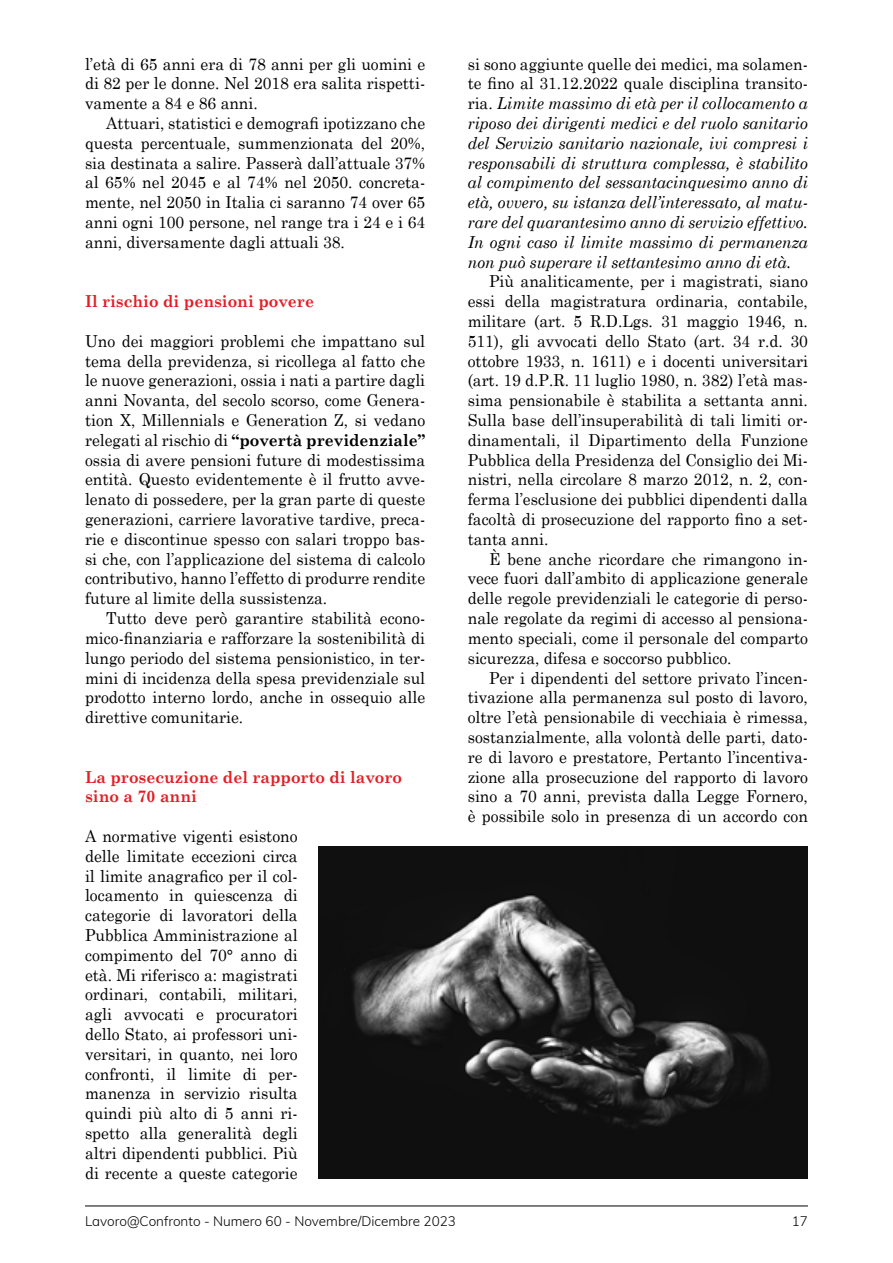
<style>
.page{position:relative;width:893px;height:1263px;background:#fff}
.page>*{position:absolute;margin:0;border:0;box-sizing:border-box;transform-origin:0 0}
.t1{font:16.5px/19.8px "Century Schoolbook";color:#000;text-align:justify;scale:.95 1}
.t2{font:italic 16.5px/19.8px "Century Schoolbook";color:#000;text-align:justify;scale:.95 1}
.t3{font:700 16.5px/19.8px "Century Schoolbook";color:#e21f26;scale:.95 1}
.t4{font:300 13.5px "Muli";color:#000}
.s1{font-weight:700}
.s2{font-style:normal}
</style>
<div class="page">
<hr style="left:85px;top:1205px;width:723px;height:1px;background:#000">
<img style="left:319px;top:847px;width:489px;height:331px">
<p class="t1" style="left:85px;top:53px;width:360px">l’età di 65 anni era di 78 anni per gli uomini e di 82 per le donne. Nel 2018 era salita rispetti&shy;vamente a 84 e 86 anni.</p>
<p class="t1" style="left:85px;top:113px;width:360px;text-indent:21px">Attuari, statistici e demografi ipotizzano che questa percentuale, summenzionata del 20%, sia destinata a salire. Passerà dall’attuale 37% al 65% nel 2045 e al 74% nel 2050. concreta&shy;mente, nel 2050 in Italia ci saranno 74 over 65 anni ogni 100 persone, nel range tra i 24 e i 64 anni, diversamente dagli attuali 38.</p>
<p class="t3" style="left:85px;top:291px;width:243px">Il rischio di pensioni povere</p>
<p class="t1" style="left:85px;top:331px;width:360px">Uno dei maggiori problemi che impattano sul tema della previdenza, si ricollega al fatto che le nuove generazioni, ossia i nati a partire dagli anni Novanta, del secolo scorso, come Genera&shy;tion X, Millennials e Generation Z, si vedano relegati al rischio di <span class="s1">“povertà previdenziale” </span>ossia di avere pensioni future di modestissima entità. Questo evidentemente è il frutto avve&shy;lenato di possedere, per la gran parte di queste generazioni, carriere lavorative tardive, preca&shy;rie e discontinue spesso con salari troppo bas&shy;si che, con l’applicazione del sistema di calcolo contributivo, hanno l’effetto di produrre rendite future al limite della sussistenza.</p>
<p class="t1" style="left:85px;top:608px;width:360px;text-indent:21px">Tutto deve però garantire stabilità econo&shy;mico-finanziaria e rafforzare la sostenibilità di lungo periodo del sistema pensionistico, in ter&shy;mini di incidenza della spesa previdenziale sul prodotto interno lordo, anche in ossequio alle direttive comunitarie.</p>
<p class="t3" style="left:85px;top:766px;width:335px">La prosecuzione del rapporto di lavoro sino a 70 anni</p>
<p class="t1" style="left:85px;top:826px;width:225px">A normative vigenti esistono delle limitate eccezioni circa il limite anagrafico per il col&shy;locamento in quiescenza di categorie di lavoratori della Pubblica Amministrazione al compimento del 70° anno di età. Mi riferisco a: magistrati ordinari, contabili, militari, agli avvocati e procuratori dello Stato, ai professori uni&shy;versitari, in quanto, nei loro confronti, il limite di per&shy;manenza in servizio risulta quindi più alto di 5 anni ri&shy;spetto alla generalità degli altri dipendenti pubblici. Più di recente a queste categorie</p>
<p class="t2" style="left:468px;top:53px;width:360px"><span class="s2">si sono aggiunte quelle dei medici, ma solamen&shy;te fino al 31.12.2022 quale disciplina transito&shy;ria.</span> Limite massimo di età per il collocamento a riposo dei dirigenti medici e del ruolo sanitario del Servizio sanitario nazionale, ivi compresi i responsabili di struttura complessa, è stabilito al compimento del sessantacinquesimo anno di età, ovvero, su istanza dell’interessato, al matu&shy;rare del quarantesimo anno di servizio effettivo.<br>In ogni caso il limite massimo di permanenza non può superare il settantesimo anno di età.</p>
<p class="t1" style="left:468px;top:271px;width:360px;text-indent:21px">Più analiticamente, per i magistrati, siano essi della magistratura ordinaria, contabile, militare (art. 5 R.D.Lgs. 31 maggio 1946, n.<br>511), gli avvocati dello Stato (art. 34 r.d. 30 ottobre 1933, n. 1611) e i docenti universitari (art. 19 d.P.R. 11 luglio 1980, n. 382) l’età mas&shy;sima pensionabile è stabilita a settanta anni.<br>Sulla base dell’insuperabilità di tali limiti or&shy;dinamentali, il Dipartimento della Funzione Pubblica della Presidenza del Consiglio dei Mi&shy;nistri, nella circolare 8 marzo 2012, n. 2, con&shy;ferma l’esclusione dei pubblici dipendenti dalla facoltà di prosecuzione del rapporto fino a set&shy;tanta anni.</p>
<p class="t1" style="left:468px;top:548px;width:360px;text-indent:21px">È bene anche ricordare che rimangono in&shy;vece fuori dall’ambito di applicazione generale delle regole previdenziali le categorie di perso&shy;nale regolate da regimi di accesso al pensiona&shy;mento speciali, come il personale del comparto sicurezza, difesa e soccorso pubblico.</p>
<p class="t1" style="left:468px;top:667px;width:360px;text-indent:21px">Per i dipendenti del settore privato l’incen&shy;tivazione alla permanenza sul posto di lavoro, oltre l’età pensionabile di vecchiaia è rimessa, sostanzialmente, alla volontà delle parti, dato&shy;re di lavoro e prestatore, Pertanto l’incentiva&shy;zione alla prosecuzione del rapporto di lavoro sino a 70 anni, prevista dalla Legge Fornero, è possibile solo in presenza di un accordo con</p>
<p class="t4" style="left:85px;top:1211px;width:372px">Lavoro@Confronto - Numero 60 - Novembre/Dicembre 2023</p>
<p class="t4" style="left:792px;top:1211px;width:18px">17</p>
</div>
